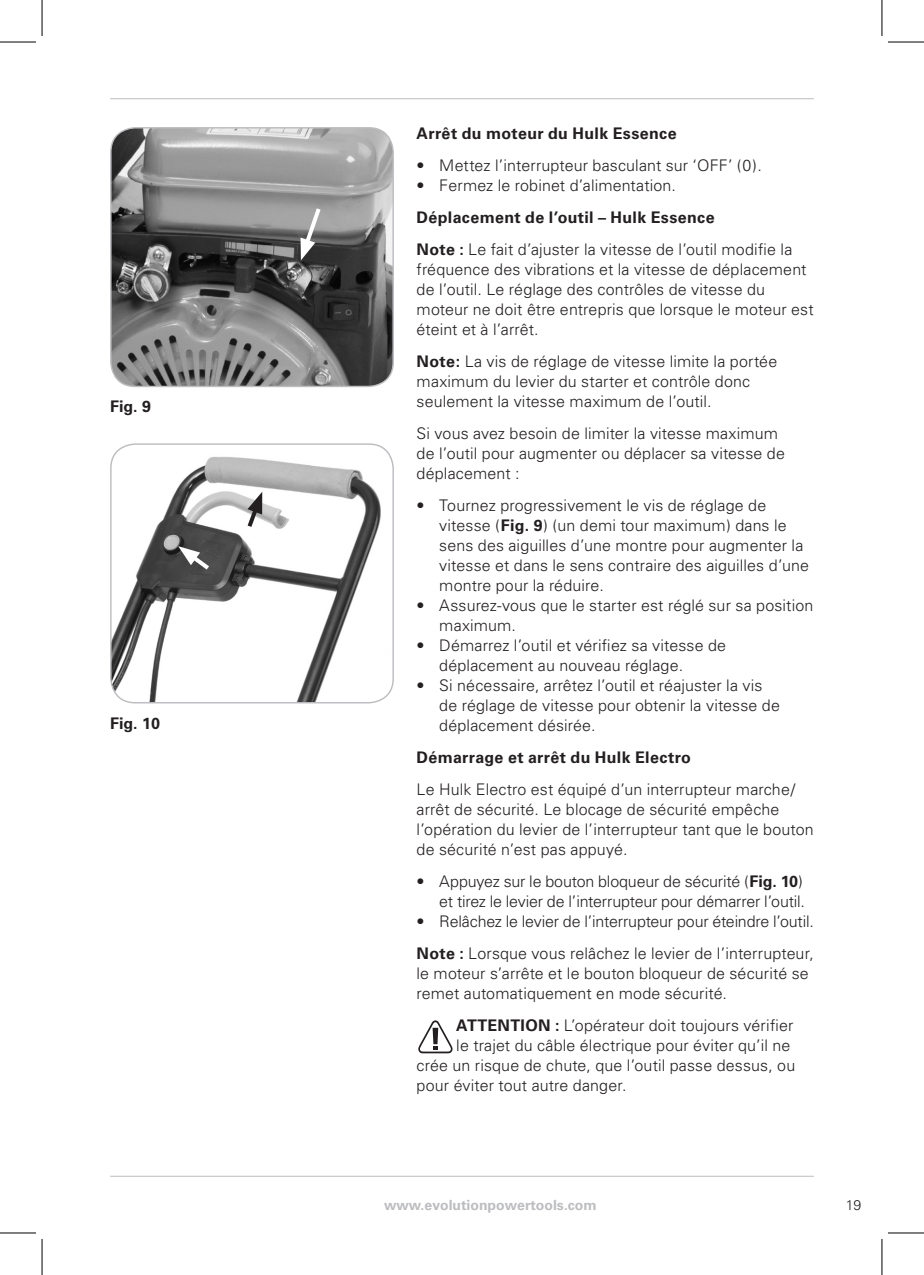
<style>
.page{position:relative;width:924px;height:1275px;background:#fff}
.page>*{position:absolute;margin:0;border:0;box-sizing:border-box;transform-origin:0 0}
.t1{font:300 16px/20px "Univers";letter-spacing:.01em;color:#231f20}
.t2{font:300 16px/20px "Univers";letter-spacing:-.01em;color:#231f20;text-align:right}
.t3{font:700 16px "Univers";letter-spacing:.02em;color:#231f20}
.t4{font:700 14px "Univers";color:#bcbdc0}
.t5{font:300 14px "Univers";color:#231f20}
.s1{font-weight:700}
</style>
<div class="page">
<hr style="left:110px;top:98px;width:703px;height:1px;background:#bcbdc0">
<hr style="left:110px;top:1175px;width:703px;height:1px;background:#bcbdc0">
<img style="left:111px;top:128px;width:282px;height:258px">
<div style="left:110px;top:127px;width:283px;height:260px;border:1px solid #bcbdc0;border-radius:24px"></div>
<img style="left:111px;top:444px;width:282px;height:259px">
<div style="left:110px;top:443px;width:283px;height:260px;border:1px solid #bcbdc0;border-radius:24px"></div>
<svg style="left:418px;top:1020px;width:34px;height:33px"></svg>
<svg style="left:300px;top:204px;width:23px;height:56px"></svg>
<svg style="left:244px;top:492px;width:18px;height:39px"></svg>
<svg style="left:178px;top:546px;width:35px;height:27px"></svg>
<hr style="left:0;top:42px;width:36px;height:1px;background:#000">
<hr style="left:887px;top:42px;width:36px;height:1px;background:#000">
<hr style="left:0;top:1232px;width:36px;height:1px;background:#000">
<hr style="left:887px;top:1232px;width:36px;height:1px;background:#000">
<hr style="left:42px;top:0;width:1px;height:36px;background:#000">
<hr style="left:42px;top:1239px;width:1px;height:36px;background:#000">
<hr style="left:881px;top:0;width:1px;height:36px;background:#000">
<hr style="left:881px;top:1239px;width:1px;height:36px;background:#000">
<p class="t3" style="left:110px;top:397px;width:42px">Fig. 9</p>
<p class="t3" style="left:110px;top:713px;width:51px">Fig. 10</p>
<p class="t3" style="left:416px;top:124px;width:261px">Arrêt du moteur du Hulk Essence</p>
<p class="t1" style="left:416px;top:155px;width:347px">• Mettez l’interrupteur basculant sur ‘OFF’ (0).</p>
<p class="t1" style="left:416px;top:175px;width:261px">• Fermez le robinet d’alimentation.</p>
<p class="t3" style="left:416px;top:208px;width:299px">Déplacement de l’outil – Hulk Essence</p>
<p class="t1" style="left:416px;top:239px;width:398px"><span class="s1">Note :</span> Le fait d’ajuster la vitesse de l’outil modifie la fréquence des vibrations et la vitesse de déplacement de l’outil. Le réglage des contrôles de vitesse du moteur ne doit être entrepris que lorsque le moteur est éteint et à l’arrêt.</p>
<p class="t1" style="left:416px;top:351px;width:362px"><span class="s1">Note:</span> La vis de réglage de vitesse limite la portée maximum du levier du starter et contrôle donc seulement la vitesse maximum de l’outil.</p>
<p class="t1" style="left:416px;top:423px;width:370px">Si vous avez besoin de limiter la vitesse maximum de l’outil pour augmenter ou déplacer sa vitesse de déplacement :</p>
<p class="t1" style="left:439px;top:495px;width:371px;text-indent:-23px">• Tournez progressivement le vis de réglage de vitesse (<span class="s1">Fig. 9</span>) (un demi tour maximum) dans le sens des aiguilles d’une montre pour augmenter la vitesse et dans le sens contraire des aiguilles d’une montre pour la réduire.</p>
<p class="t1" style="left:439px;top:595px;width:375px;text-indent:-23px">• Assurez-vous que le starter est réglé sur sa position maximum.</p>
<p class="t1" style="left:439px;top:635px;width:288px;text-indent:-23px">• Démarrez l’outil et vérifiez sa vitesse de déplacement au nouveau réglage.</p>
<p class="t1" style="left:439px;top:675px;width:342px;text-indent:-23px">• Si nécessaire, arrêtez l’outil et réajuster la vis de réglage de vitesse pour obtenir la vitesse de déplacement désirée.</p>
<p class="t3" style="left:416px;top:748px;width:276px">Démarrage et arrêt du Hulk Electro</p>
<p class="t1" style="left:416px;top:779px;width:398px">Le Hulk Electro est équipé d’un interrupteur marche/ arrêt de sécurité. Le blocage de sécurité empêche l’opération du levier de l’interrupteur tant que le bouton de sécurité n’est pas appuyé.</p>
<p class="t2" style="left:416px;top:871px;width:389px">• Appuyez sur le bouton bloqueur de sécurité (<span class="s1">Fig. 10</span>) et tirez le levier de l’interrupteur pour démarrer l’outil.</p>
<p class="t2" style="left:416px;top:911px;width:398px">• Relâchez le levier de l’interrupteur pour éteindre l’outil.</p>
<p class="t1" style="left:416px;top:943px;width:398px"><span class="s1">Note :</span> Lorsque vous relâchez le levier de l’interrupteur, le moteur s’arrête et le bouton bloqueur de sécurité se remet automatiquement en mode sécurité.</p>
<p class="t1" style="left:456px;top:1015px;width:338px"><span class="s1">ATTENTION :</span> L’opérateur doit toujours vérifier</p>
<p class="t1" style="left:456px;top:1035px;width:335px">le trajet du câble électrique pour éviter qu’il ne</p>
<p class="t1" style="left:416px;top:1055px;width:380px">crée un risque de chute, que l’outil passe dessus, ou</p>
<p class="t1" style="left:416px;top:1075px;width:211px">pour éviter tout autre danger.</p>
<p class="t4" style="left:384px;top:1196px;width:214px">www.evolutionpowertools.com</p>
<p class="t5" style="left:845px;top:1196px;width:17px">19</p>
</div>
